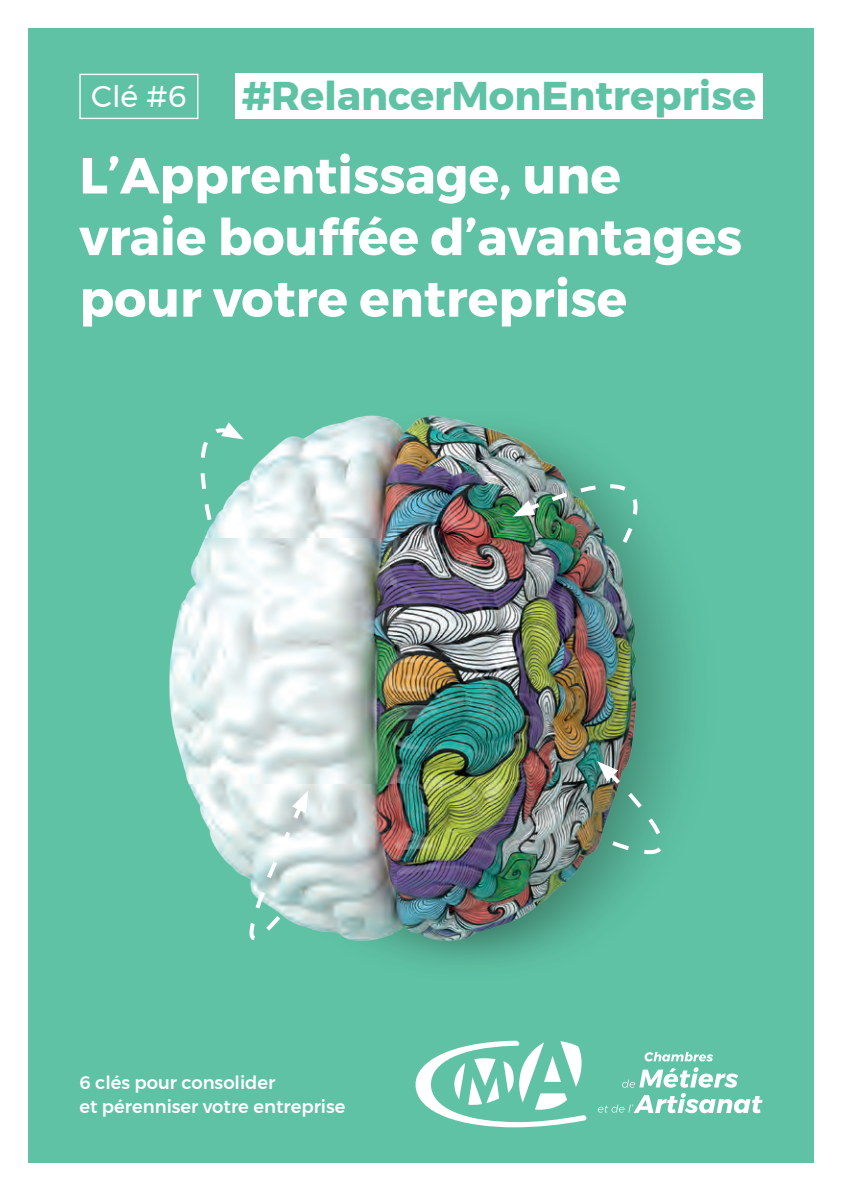
<style>
.page{position:relative;width:842px;height:1191px;background:#fff}
.page>*{position:absolute;margin:0;border:0;box-sizing:border-box;transform-origin:0 0}
.Gros_titre_R{font:700 50.6px/61.6px "Montserrat";color:#fff}
.Relancer{font:700 40px "Montserrat";color:#5fc2a4}
.Clef_n{font:30px "Montserrat";color:#fff}
.Base_line{font:500 18px/24px "Montserrat";color:#fff}
</style>
<div class="page">
<div style="left:28px;top:28px;width:786px;height:1134px;background:#5fc2a4"></div>
<img style="left:169px;top:415px;width:542px;height:647px">
<img style="left:512px;top:438px;width:165px;height:109px">
<svg style="left:206px;top:790px;width:102px;height:211px"></svg>
<svg style="left:597px;top:761px;width:114px;height:123px"></svg>
<svg style="left:185px;top:415px;width:59px;height:109px"></svg>
<div style="left:235px;top:74px;width:528px;height:45px;background:#fff"></div>
<div style="left:79px;top:74px;width:119px;height:45px;border:1px solid #fff"></div>
<svg style="left:645px;top:1051px;width:68px;height:10px"></svg>
<svg style="left:598px;top:1067px;width:165px;height:46px"></svg>
<svg style="left:416px;top:1040px;width:171px;height:87px"></svg>
<p class="Clef_n" style="left:91px;top:73px;width:97px">Clé #6</p>
<p class="Relancer" style="left:242px;top:64px;width:516px">#RelancerMonEntreprise</p>
<p class="Gros_titre_R" style="left:79px;top:145px;width:664px">L’Apprentissage, une vraie bouffée d’avantages pour votre entreprise</p>
<p class="Base_line" style="left:79px;top:1070px;width:268px">6 clés pour consolider<br>et pérenniser votre entreprise</p>
</div>
